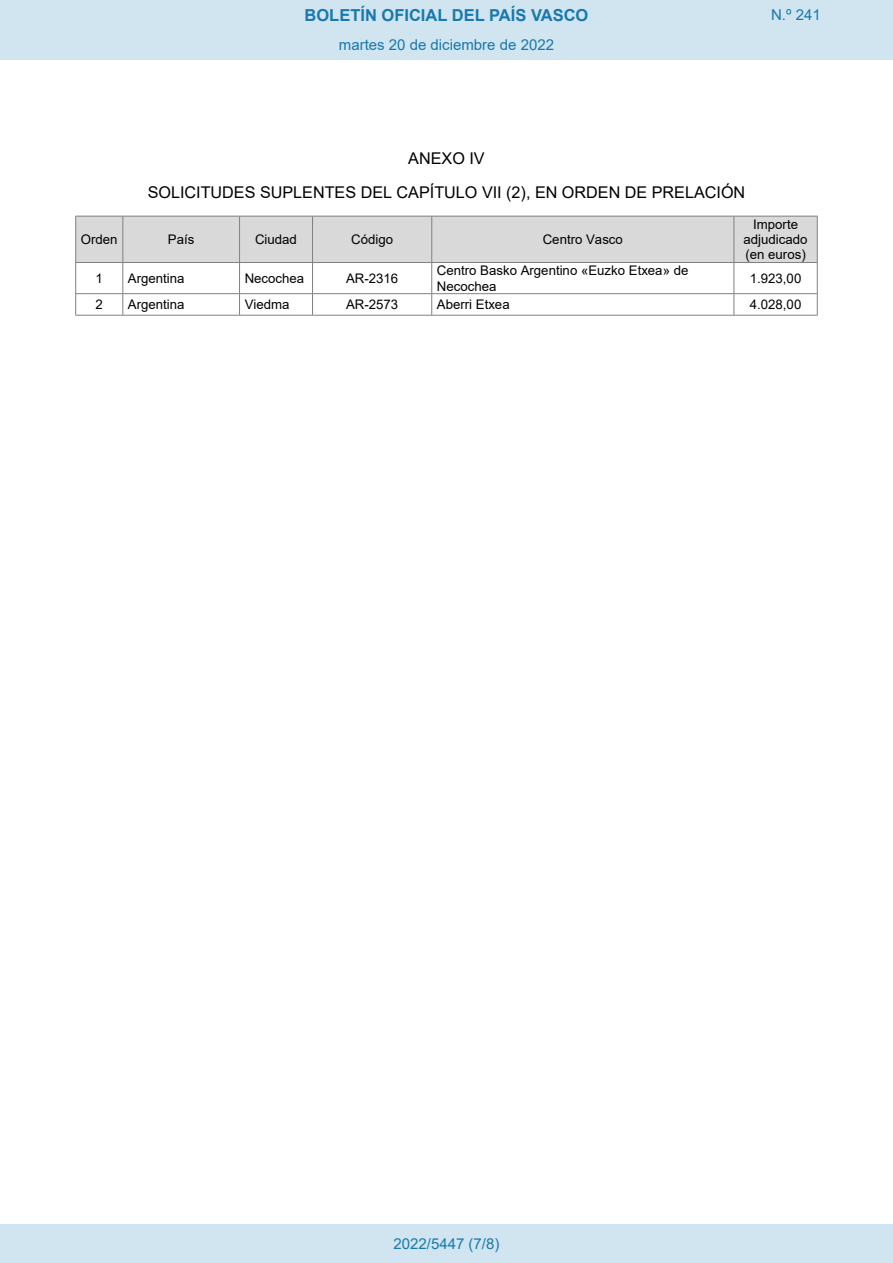
<style>
.page{position:relative;width:893px;height:1263px;background:#fff}
.page>*{position:absolute;margin:0;border:0;box-sizing:border-box;transform-origin:0 0}
.t1{font:700 16.5px "Arial";color:#1879ad}
.t2{font:16.2px/33.3px "Arial";color:#000;text-align:center}
.Paginacion_Centro{font:15px "Arial";color:#1879ad}
.t3{font:13.2px/15.1px "Arial";color:#000;text-align:center}
</style>
<div class="page">
<div style="left:76px;top:216px;width:46px;height:46px;background:#d9d9d9"></div>
<div style="left:123px;top:216px;width:116px;height:46px;background:#d9d9d9"></div>
<div style="left:240px;top:216px;width:72px;height:46px;background:#d9d9d9"></div>
<div style="left:313px;top:216px;width:118px;height:46px;background:#d9d9d9"></div>
<div style="left:432px;top:216px;width:302px;height:46px;background:#d9d9d9"></div>
<div style="left:734px;top:216px;width:83px;height:46px;background:#d9d9d9"></div>
<hr style="left:75px;top:216px;width:1px;height:99px;background:#808080">
<hr style="left:122px;top:216px;width:1px;height:46px;background:#808080">
<hr style="left:122px;top:263px;width:1px;height:30px;background:#808080">
<svg style="left:122px;top:294px;width:1px;height:21px"></svg>
<hr style="left:239px;top:216px;width:1px;height:46px;background:#808080">
<hr style="left:239px;top:263px;width:1px;height:30px;background:#808080">
<svg style="left:239px;top:294px;width:1px;height:21px"></svg>
<hr style="left:312px;top:216px;width:1px;height:46px;background:#808080">
<hr style="left:312px;top:263px;width:1px;height:30px;background:#808080">
<svg style="left:312px;top:294px;width:1px;height:21px"></svg>
<hr style="left:431px;top:216px;width:1px;height:46px;background:#808080">
<hr style="left:431px;top:263px;width:1px;height:30px;background:#808080">
<svg style="left:431px;top:294px;width:1px;height:21px"></svg>
<hr style="left:733px;top:216px;width:1px;height:46px;background:#808080">
<hr style="left:733px;top:263px;width:1px;height:30px;background:#808080">
<svg style="left:733px;top:294px;width:1px;height:21px"></svg>
<hr style="left:817px;top:216px;width:1px;height:99px;background:#808080">
<hr style="left:75px;top:216px;width:743px;height:1px;background:#808080">
<hr style="left:76px;top:262px;width:741px;height:1px;background:#808080">
<hr style="left:76px;top:293px;width:741px;height:1px;background:#808080">
<hr style="left:75px;top:315px;width:743px;height:1px;background:#808080">
<div style="left:0;top:0;width:893px;height:60px;background:#d0e5f0"></div>
<div style="left:0;top:1225px;width:893px;height:38px;background:#d0e5f0"></div>
<p class="t1" style="left:305px;top:3px;width:285px">BOLETÍN OFICIAL DEL PAÍS VASCO</p>
<p class="Paginacion_Centro" style="left:771px;top:5px;width:51px">N.º 241</p>
<p class="Paginacion_Centro" style="left:339px;top:35px;width:217px">martes 20 de diciembre de 2022</p>
<p class="t2" style="left:148px;top:142px;width:599px">ANEXO IV<br>SOLICITUDES SUPLENTES DEL CAPÍTULO VII (2), EN ORDEN DE PRELACIÓN</p>
<p class="t3" style="left:81px;top:232px;width:38px">Orden</p>
<p class="t3" style="left:168px;top:232px;width:28px">País</p>
<p class="t3" style="left:255px;top:232px;width:43px">Ciudad</p>
<p class="t3" style="left:351px;top:232px;width:43px">Código</p>
<p class="t3" style="left:543px;top:232px;width:82px">Centro Vasco</p>
<p class="t3" style="left:744px;top:217px;width:65px">Importe adjudicado (en euros)</p>
<p class="t3" style="left:96px;top:271px;width:9px">1</p>
<p class="t3" style="left:128px;top:271px;width:58px">Argentina</p>
<p class="t3" style="left:245px;top:271px;width:61px">Necochea</p>
<p class="t3" style="left:346px;top:271px;width:54px">AR-2316</p>
<p class="t3" style="left:437px;top:263px;width:253px;text-align:left">Centro Basko Argentino «Euzko Etxea» de<br>Necochea</p>
<p class="t3" style="left:750px;top:271px;width:53px">1.923,00</p>
<p class="t3" style="left:96px;top:297px;width:9px">2</p>
<p class="t3" style="left:128px;top:297px;width:58px">Argentina</p>
<p class="t3" style="left:245px;top:297px;width:46px">Viedma</p>
<p class="t3" style="left:346px;top:297px;width:54px">AR-2573</p>
<p class="t3" style="left:437px;top:297px;width:74px">Aberri Etxea</p>
<p class="t3" style="left:750px;top:297px;width:53px">4.028,00</p>
<p class="Paginacion_Centro" style="left:393px;top:1234px;width:107px">2022/5447 (7/8)</p>
</div>
